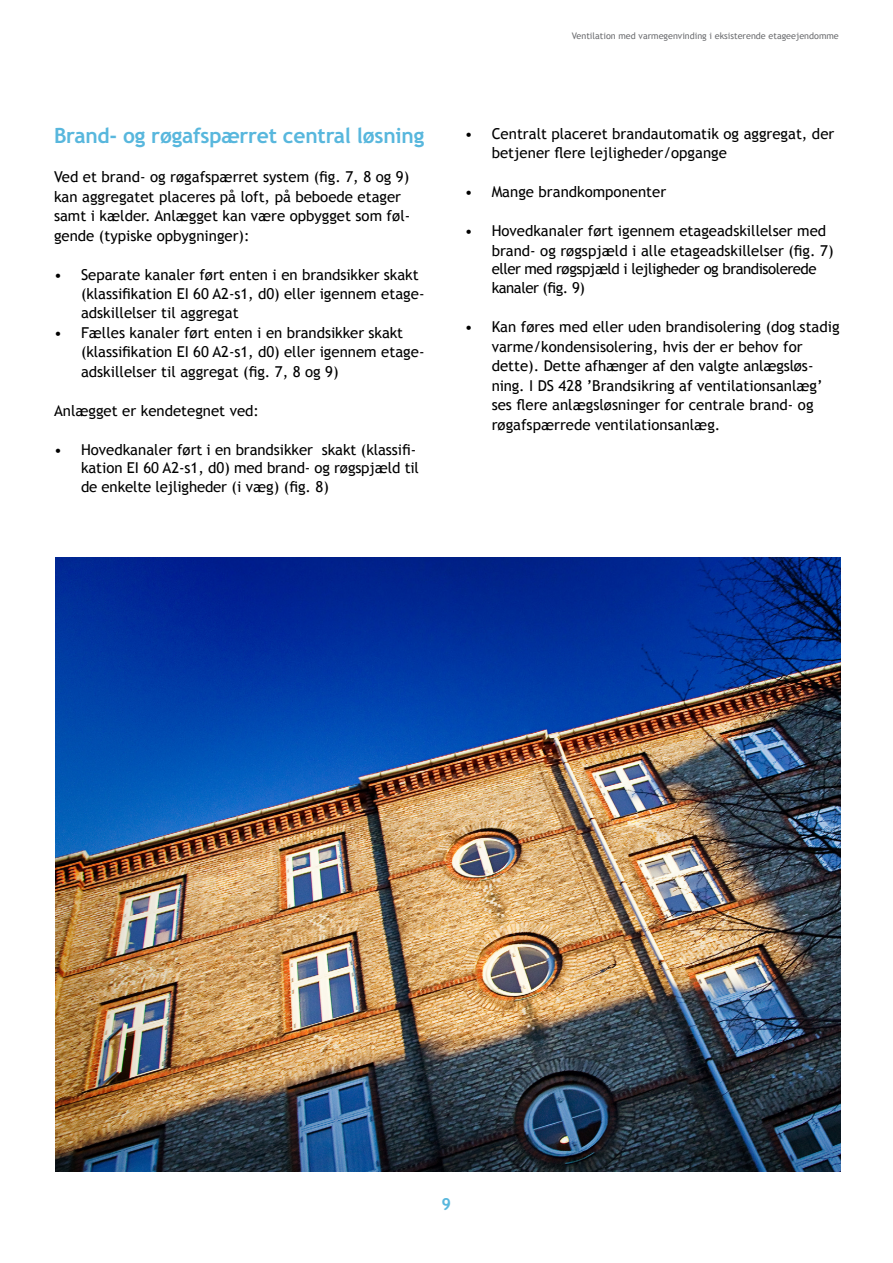
<style>
.page{position:relative;width:893px;height:1263px;background:#fff}
.page>*{position:absolute;margin:0;border:0;box-sizing:border-box;transform-origin:0 0}
.t1{font:700 21px "Trebuchet MS";letter-spacing:-.01em;color:#58b7dd}
.t2{font:700 16.5px "Trebuchet MS";color:#58b7dd}
.t3{font:15px/19.5px "Trebuchet MS";color:#000}
.t4{font:15px/19.5px "Trebuchet MS";letter-spacing:-.03em;color:#000}
.t5{font:9px "Trebuchet MS";color:#6d6e71}
</style>
<div class="page">
<img style="left:55px;top:557px;width:785px;height:614px">
<p class="t1" style="left:54px;top:122px;width:372px">Brand- og røgafspærret central løsning</p>
<p class="t3" style="left:54px;top:167px;width:358px">Ved et brand- og røgafspærret system (fig. 7, 8 og 9) kan aggregatet placeres på loft, på beboede etager samt i kælder. Anlægget kan være opbygget som føl&shy;gende (typiske opbygninger):</p>
<p class="t3" style="left:81px;top:265px;width:345px;text-indent:-27px">• Separate kanaler ført enten i en brandsikker skakt (klassifikation EI 60 A2-s1, d0) eller igennem etage&shy;adskillelser til aggregat</p>
<p class="t3" style="left:81px;top:323px;width:345px;text-indent:-27px">• Fælles kanaler ført enten i en brandsikker skakt (klassifikation EI 60 A2-s1, d0) eller igennem etage&shy;adskillelser til aggregat (fig. 7, 8 og 9)</p>
<p class="t3" style="left:54px;top:401px;width:207px">Anlægget er kendetegnet ved:</p>
<p class="t3" style="left:54px;top:441px;width:366px;line-height:18px;text-align:right">• Hovedkanaler ført i en brandsikker skakt (klassifi&shy;kation EI 60 A2-s1, d0) med brand- og røgspjæld til</p>
<p class="t3" style="left:81px;top:478px;width:249px">de enkelte lejligheder (i væg) (fig. 8)</p>
<p class="t5" style="left:572px;top:30px;width:268px">Ventilation med varmegenvinding i eksisterende etageejendomme</p>
<p class="t3" style="left:492px;top:124px;width:344px;text-indent:-27px">• Centralt placeret brandautomatik og aggregat, der betjener flere lejligheder/opgange</p>
<p class="t3" style="left:465px;top:182px;width:203px">• Mange brandkomponenter</p>
<p class="t3" style="left:492px;top:221px;width:343px;text-indent:-27px">• Hovedkanaler ført igennem etageadskillelser med brand- og røgspjæld i alle etageadskillelser (fig. 7)</p>
<p class="t4" style="left:492px;top:259px;width:327px">eller med røgspjæld i lejligheder og brandisolerede kanaler (fig. 9)</p>
<p class="t3" style="left:492px;top:317px;width:349px;text-indent:-27px">• Kan føres med eller uden brandisolering (dog stadig varme/kondensisolering, hvis der er behov for dette). Dette afhænger af den valgte anlægsløs&shy;ning. I DS 428 ’Brandsikring af ventilationsanlæg’ ses flere anlægsløsninger for centrale brand- og røgafspærrede ventilationsanlæg.</p>
<p class="t2" style="left:442px;top:1194px;width:11px">9</p>
</div>
